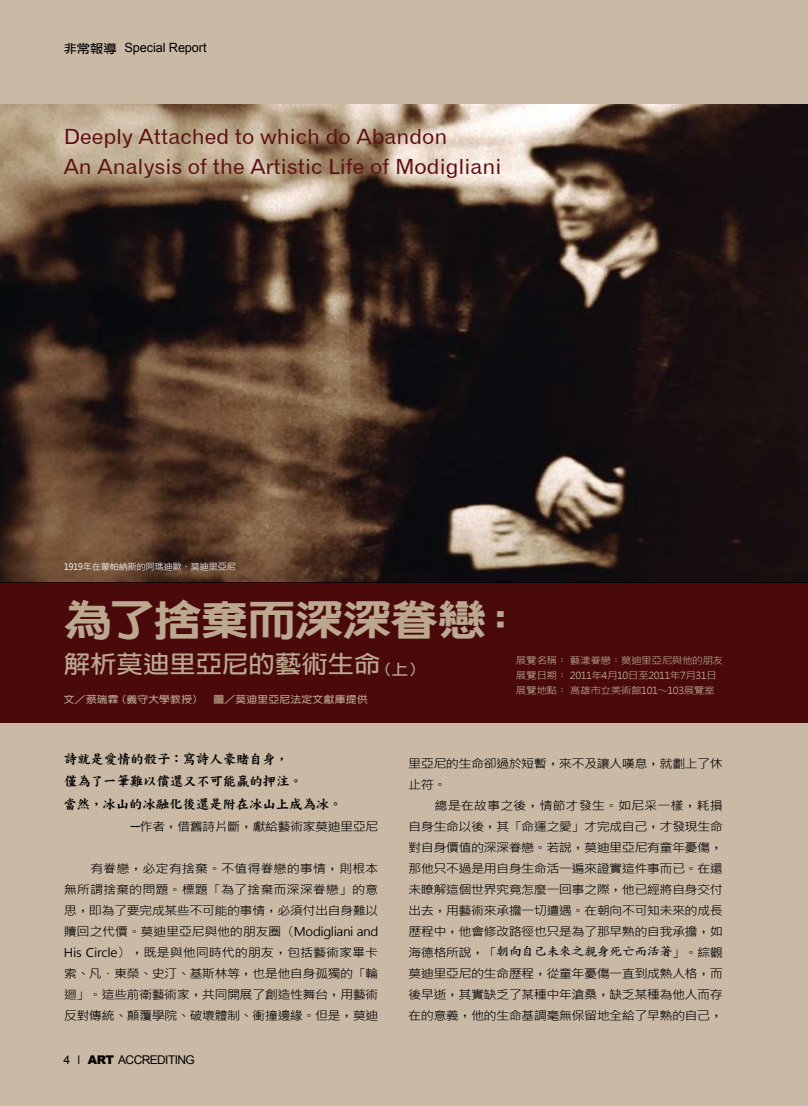
<style>
.page{position:relative;width:808px;height:1106px;background:#c9b9a5}
.page>*{position:absolute;margin:0;border:0;box-sizing:border-box;transform-origin:0 0}
.t1{font:800 42px "New Gothic";letter-spacing:-.025em;color:#bca88f;scale:1.15 1}
.t2{font:700 24px "Lin Gothic";color:#bca88f;scale:1.1 1}
.t3{font:21px/30px "Gothic 720 BT Roman B";color:#5e0f13;scale:1.05 1}
.t4{font:13.5px/22.4px "DF Kai XB HK BF";letter-spacing:-.015em;color:#000}
.t5{font:12.75px "Arial";letter-spacing:-.01em;color:#000}
.t6{font:12px/21px "Microsoft Jheng Hei";letter-spacing:-.05em;color:#000;text-align:justify;scale:1.1 1}
.t7{font:700 12px "Zen Kai";letter-spacing:-.05em;color:#000;scale:1.1 1}
.t8{font:12px "Arial";letter-spacing:-.05em;color:#000}
.t9{font:9.75px/15px "Microsoft Jheng Hei";letter-spacing:-.05em;color:#bca88f;scale:1.1 1}
.t10{font:700 9.75px "Lin Gothic";letter-spacing:.03em;color:#bca88f;scale:1.1 1}
.t11{font:9px "Microsoft Jheng Hei";letter-spacing:-.05em;color:#fff}
.s1{font-family:"Lin Gothic";font-weight:700;font-size:12px}
.s2{font-family:"Lin Gothic";font-weight:300}
.s3{font-size:15px}
.s4{font-family:"Arial Narrow"}
.s5{font-weight:900}
.s6{font-family:"Microsoft Jheng Hei";font-weight:400}
</style>
<div class="page">
<img style="left:0;top:105px;width:808px;height:478px">
<div style="left:0;top:583px;width:808px;height:140px;background:#4a0a0b"></div>
<p class="t5" style="left:64px;top:39px;width:144px"><span class="s1">非常報導</span> Special Report</p>
<h3 class="t3" style="left:64px;top:122px;width:418px">Deeply Attached to which do Abandon<br>An Analysis of the Artistic Life of Modigliani</h3>
<p class="t11" style="left:64px;top:560px;width:174px">1919年在蒙帕納斯的阿瑪迪歐<span class="s2">．</span>莫迪里亞尼</p>
<h1 class="t1" style="left:64px;top:598px;width:402px">為了捨棄而深深眷戀：</h1>
<h2 class="t2" style="left:64px;top:651px;width:330px">解析莫迪里亞尼的藝術生命<span class="s3">（上）</span></h2>
<p class="t9" style="left:516px;top:652px;width:190px">展覽名稱<span class="s2">：</span>藝漾眷戀<span class="s2">：</span>莫迪里亞尼與他的朋友展覽日期<span class="s2">：</span> 2011年4月10日至2011年7月31日展覽地點<span class="s2">：</span>高雄市立美術館101<span class="s2">～</span>103展覽室</p>
<p class="t10" style="left:64px;top:694px;width:278px">文／蔡瑞霖（義守大學教授） 圖／莫迪里亞尼法定文獻庫提供</p>
<p class="t4" style="left:64px;top:747px;width:280px">詩就是愛情的骰子：寫詩人豪賭自身，<br>僅為了一筆難以償還又不可能贏的押注。<br>當然，冰山的冰融化後還是附在冰山上成為冰。</p>
<p class="t6" style="left:131px;top:816px;width:227px">─作者<span class="s2">，</span>借舊詩片斷<span class="s2">，</span>獻給藝術家莫迪里亞尼</p>
<p class="t6" style="left:64px;top:858px;width:288px;text-indent:26px">有眷戀<span class="s2">，</span>必定有捨棄<span class="s2">。</span>不值得眷戀的事情<span class="s2">，</span>則根本無所謂捨棄的問題<span class="s2">。</span>標題<span class="s2">「</span>為了捨棄而深深眷戀<span class="s2">」</span>的意思<span class="s2">，</span>即為了要完成某些不可能的事情<span class="s2">，</span>必須付出自身難以贖回之代價<span class="s2">。</span>莫迪里亞尼與他的朋友圈<span class="s2">（</span>Modigliani and His Circle<span class="s2">），</span>既是與他同時代的朋友<span class="s2">，</span>包括藝術家畢卡索<span class="s2">、</span>凡<span class="s2">．</span>東榮<span class="s2">、</span>史汀<span class="s2">、</span>基斯林等<span class="s2">，</span>也是他自身孤獨的<span class="s2">「</span>輪迴<span class="s2">」。</span>這些前衛藝術家<span class="s2">，</span>共同開展了創造性舞台<span class="s2">，</span>用藝術反對傳統<span class="s2">、</span>顛覆學院<span class="s2">、</span>破壞體制<span class="s2">、</span>衝撞邊緣<span class="s2">。</span>但是<span class="s2">，</span>莫迪</p>
<p class="t8" style="left:78px;top:1051px;width:119px"><span class="s4">I</span> <span class="s5">ART</span> ACCREDITING</p>
<p class="t6" style="left:408px;top:753px;width:288px">里亞尼的生命卻過於短暫<span class="s2">，</span>來不及讓人嘆息<span class="s2">，</span>就劃上了休止符<span class="s2">。</span></p>
<p class="t6" style="left:408px;top:795px;width:288px;text-indent:26px">總是在故事之後<span class="s2">，</span>情節才發生<span class="s2">。</span>如尼采一樣<span class="s2">，</span>耗損自身生命以後<span class="s2">，</span>其<span class="s2">「</span>命運之愛<span class="s2">」</span>才完成自己<span class="s2">，</span>才發現生命對自身價值的深深眷戀<span class="s2">。</span>若說<span class="s2">，</span>莫迪里亞尼有童年憂傷<span class="s2">，</span>那他只不過是用自身生命活一遍來證實這件事而已<span class="s2">。</span>在還未瞭解這個世界究竟怎麼一回事之際<span class="s2">，</span>他已經將自身交付出去<span class="s2">，</span>用藝術來承擔一切遭遇<span class="s2">。</span>在朝向不可知未來的成長歷程中<span class="s2">，</span>他會修改路徑也只是為了那早熟的自我承擔<span class="s2">，</span>如</p>
<p class="t7" style="left:408px;top:945px;width:288px"><span class="s6">海德格所說</span><span class="s2">，「</span>朝向自己未來之親身死亡而活著<span class="s2">」。</span><span class="s6">綜觀</span></p>
<p class="t6" style="left:408px;top:963px;width:288px">莫迪里亞尼的生命歷程<span class="s2">，</span>從童年憂傷一直到成熟人格<span class="s2">，</span>而後早逝<span class="s2">，</span>其實缺乏了某種中年滄桑<span class="s2">，</span>缺乏某種為他人而存在的意義<span class="s2">，</span>他的生命基調毫無保留地全給了早熟的自己<span class="s2">，</span></p>
</div>
